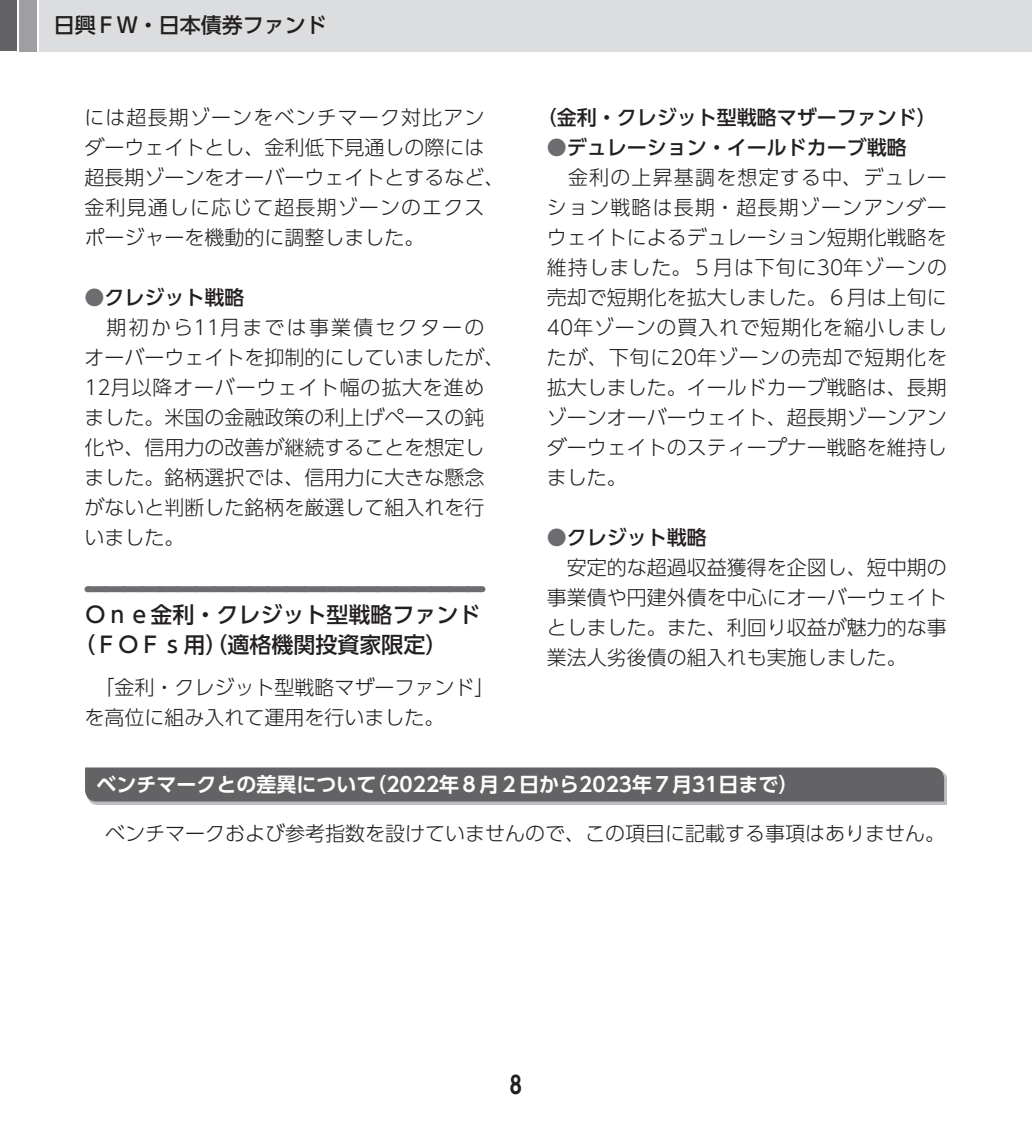
<style>
.page{position:relative;width:1032px;height:1134px;background:#fff}
.page>*{position:absolute;margin:0;border:0;box-sizing:border-box;transform-origin:0 0}
.t1{font:700 24px "UD Shin Go Pro De";color:#231f20}
.t2{font:500 22px/30px "UD Shin Go Pro";color:#231f20}
.t3{font:500 21px "UD Shin Go Pro";color:#231f20}
.t4{font:300 20px/30px "UD Shin Go Pro";color:#231f20}
.t5{font:700 20px "UD Shin Go Pro De";color:#fff}
.t6{font:500 20px "UD Shin Go Pro";color:#231f20}
.s1{font-weight:500;color:#6c6d70}
.s2{font-weight:500}
</style>
<div class="page">
<div style="left:0;top:0;width:17px;height:51px;background:#636366"></div>
<div style="left:20px;top:0;width:17px;height:51px;background:#9d9fa2"></div>
<div style="left:40px;top:0;width:992px;height:51px;background:#dcdddf"></div>
<div style="left:87px;top:586px;width:394px;height:6px;background:#6c6d70"></div>
<svg style="left:106px;top:586px;width:366px;height:1px"></svg>
<div style="left:88px;top:770px;width:859px;height:34px;background:linear-gradient(to right,#bcbdc0,#bcbdc0)"></div>
<div style="left:85px;top:767px;width:859px;height:34px;background:#636366"></div>
<p class="t3" style="left:54px;top:8px;width:275px">日興ＦＷ・日本債券ファンド</p>
<p class="t4" style="left:84px;top:102px;width:421px">には超長期ゾーンをベンチマーク対比アンダーウェイトとし、金利低下見通しの際には超長期ゾーンをオーバーウェイトとするなど、金利見通しに応じて超長期ゾーンのエクスポージャーを機動的に調整しました。</p>
<p class="t4" style="left:84px;top:282px;width:421px"><span class="s1">●</span><span class="s2">クレジット戦略<br></span>　期初から11月までは事業債セクターのオーバーウェイトを抑制的にしていましたが、<br>12月以降オーバーウェイト幅の拡大を進めました。米国の金融政策の利上げペースの鈍化や、信用力の改善が継続することを想定しました。銘柄選択では、信用力に大きな懸念がないと判断した銘柄を厳選して組入れを行いました。</p>
<p class="t2" style="left:73px;top:599px;width:408px;text-indent:11px">Ｏｎｅ金利・クレジット型戦略ファンド（ＦＯＦｓ用）（適格機関投資家限定）</p>
<p class="t4" style="left:84px;top:672px;width:411px">　「金利・クレジット型戦略マザーファンド」を高位に組み入れて運用を行いました。</p>
<p class="t6" style="left:537px;top:101px;width:401px">（金利・クレジット型戦略マザーファンド）</p>
<p class="t4" style="left:547px;top:132px;width:402px"><span class="s1">●</span><span class="s2">デュレーション・イールドカーブ戦略<br></span>　金利の上昇基調を想定する中、デュレーション戦略は長期・超長期ゾーンアンダーウェイトによるデュレーション短期化戦略を維持しました。５月は下旬に30年ゾーンの売却で短期化を拡大しました。６月は上旬に<br>40年ゾーンの買入れで短期化を縮小しましたが、下旬に20年ゾーンの売却で短期化を拡大しました。イールドカーブ戦略は、長期ゾーンオーバーウェイト、超長期ゾーンアンダーウェイトのスティープナー戦略を維持しました。</p>
<p class="t4" style="left:547px;top:522px;width:401px"><span class="s1">●</span><span class="s2">クレジット戦略<br></span>　安定的な超過収益獲得を企図し、短中期の事業債や円建外債を中心にオーバーウェイトとしました。また、利回り収益が魅力的な事業法人劣後債の組入れも実施しました。</p>
<p class="t5" style="left:96px;top:768px;width:703px">ベンチマークとの差異について（2022年８月２日から2023年７月31日まで）</p>
<p class="t4" style="left:85px;top:817px;width:862px">　ベンチマークおよび参考指数を設けていませんので、この項目に記載する事項はありません。</p>
<p class="t1" style="left:510px;top:1065px;width:14px">8</p>
</div>
